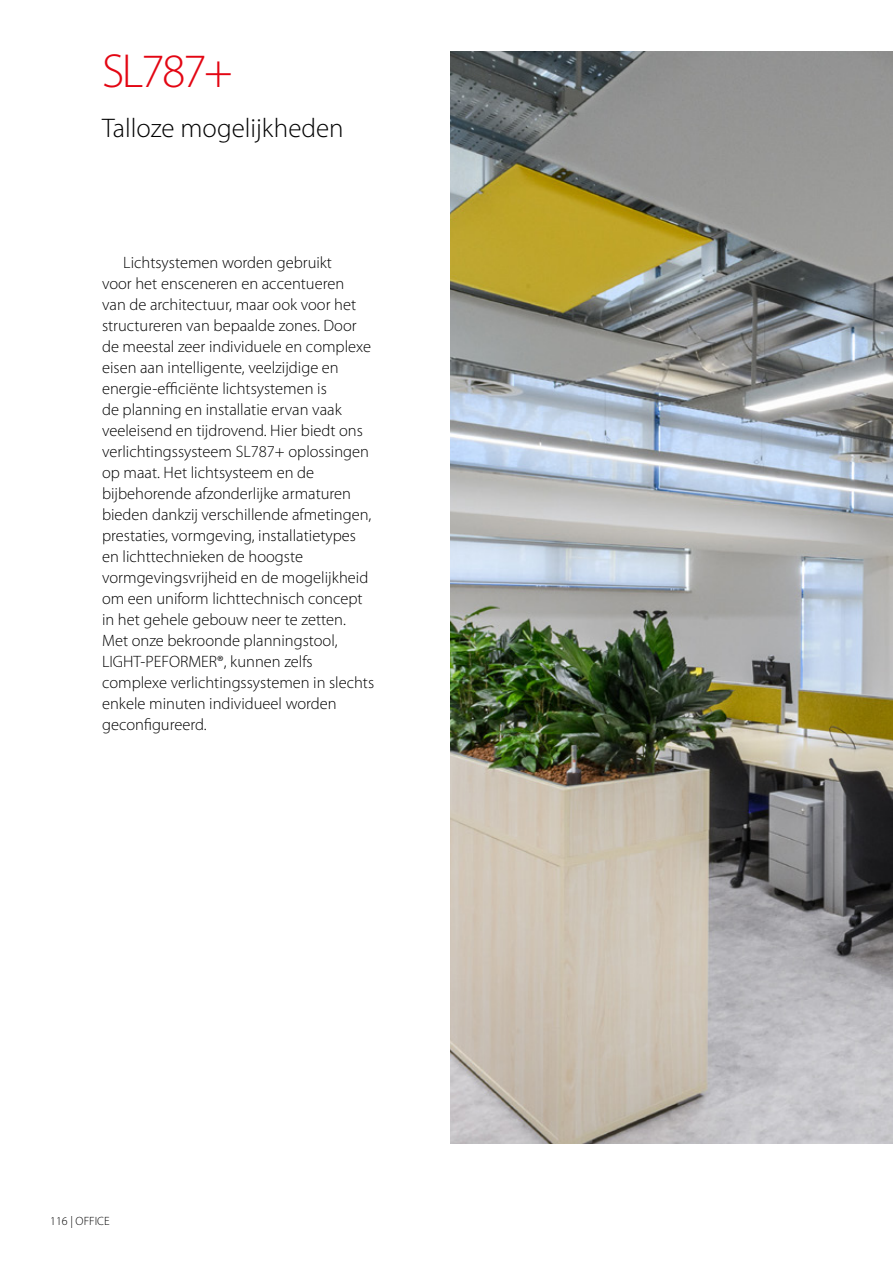
<style>
.page{position:relative;width:893px;height:1263px;background:#fff}
.page>*{position:absolute;margin:0;border:0;box-sizing:border-box;transform-origin:0 0}
.t1{font:300 48px "Myriad Pro";letter-spacing:-.05em;color:#e30613}
.t2{font:300 27px "Myriad Pro";color:#000}
.t3{font:300 16.5px/21px "Myriad Pro";color:#000}
.t4{font:300 12px "Myriad Pro";color:#000}
</style>
<div class="page">
<img style="left:451px;top:51px;width:442px;height:1093px">
<h1 class="t1" style="left:102px;top:42px;width:132px">SL787+</h1>
<h2 class="t2" style="left:102px;top:112px;width:243px">Talloze mogelijkheden</h2>
<p class="t3" style="left:102px;top:251px;width:274px;text-indent:21px">Lichtsystemen worden gebruikt<br>voor het ensceneren en accentueren<br>van de architectuur, maar ook voor het structureren van bepaalde zones. Door de meestal zeer individuele en complexe eisen aan intelligente, veelzijdige en energie-efficiënte lichtsystemen is<br>de planning en installatie ervan vaak veeleisend en tijdrovend. Hier biedt ons verlichtingssysteem SL787+ oplossingen op maat. Het lichtsysteem en de bijbehorende afzonderlijke armaturen bieden dankzij verschillende afmetingen, prestaties, vormgeving, installatietypes en lichttechnieken de hoogste vormgevingsvrijheid en de mogelijkheid om een uniform lichttechnisch concept in het gehele gebouw neer te zetten.<br>Met onze bekroonde planningstool, LIGHT-PEFORMER®, kunnen zelfs complexe verlichtingssystemen in slechts enkele minuten individueel worden geconfigureerd.</p>
<p class="t4" style="left:50px;top:1214px;width:61px">116 | OFFICE</p>
</div>
